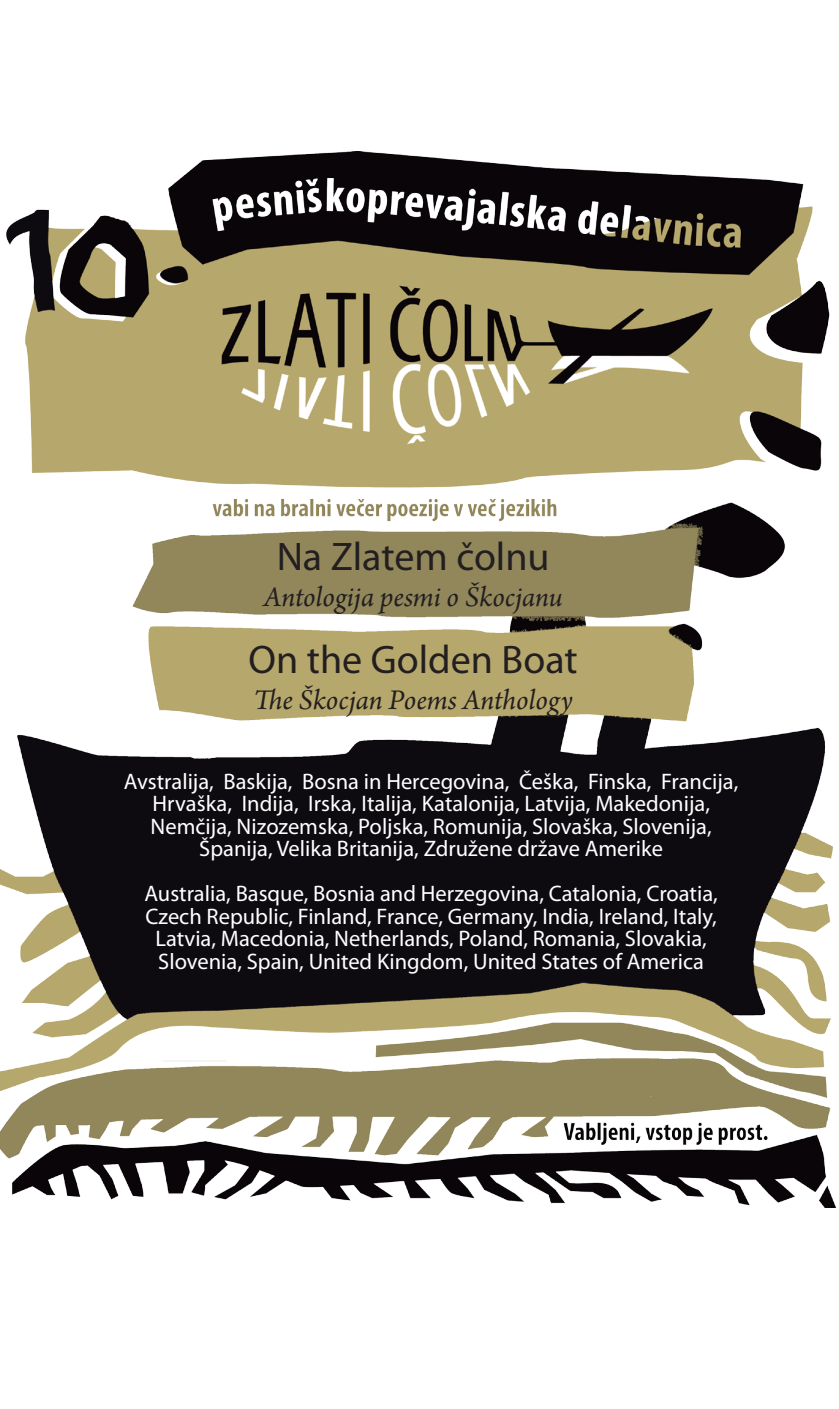
<style>
.page{position:relative;width:839px;height:1409px;background:#fff}
.page>*{position:absolute;margin:0;border:0;box-sizing:border-box;transform-origin:0 0}
.t1{font:40px "Myriad Pro";color:#231f20}
.t2{font:italic 30px "Arno Pro";letter-spacing:-.005em;color:#231f20}
.t3{font:22.5px/22.5px "Myriad Pro";color:#fff;text-align:center}
</style>
<div class="page">
<img style="left:0;top:152px;width:837px;height:1056px">
<h1 class="t1" style="left:277px;top:532px;width:274px">Na Zlatem čolnu</h1>
<h2 class="t2" style="left:263px;top:579px;width:301px">Antologija pesmi o Škocjanu</h2>
<h1 class="t1" style="left:249px;top:635px;width:331px">On the Golden Boat</h1>
<h2 class="t2" style="left:253px;top:682px;width:321px">The Škocjan Poems Anthology</h2>
<p class="t3" style="left:124px;top:770px;width:616px">Avstralija, Baskija, Bosna in Hercegovina, Češka, Finska, Francija, Hrvaška, Indija, Irska, Italija, Katalonija, Latvija, Makedonija, Nemčija, Nizozemska, Poljska, Romunija, Slovaška, Slovenija, Španija, Velika Britanija, Združene države Amerike</p>
<p class="t3" style="left:144px;top:882px;width:575px">Australia, Basque, Bosnia and Herzegovina, Catalonia, Croatia, Czech Republic, Finland, France, Germany, India, Ireland, Italy, Latvia, Macedonia, Netherlands, Poland, Romania, Slovakia, Slovenia, Spain, United Kingdom, United States of America</p>
</div>
